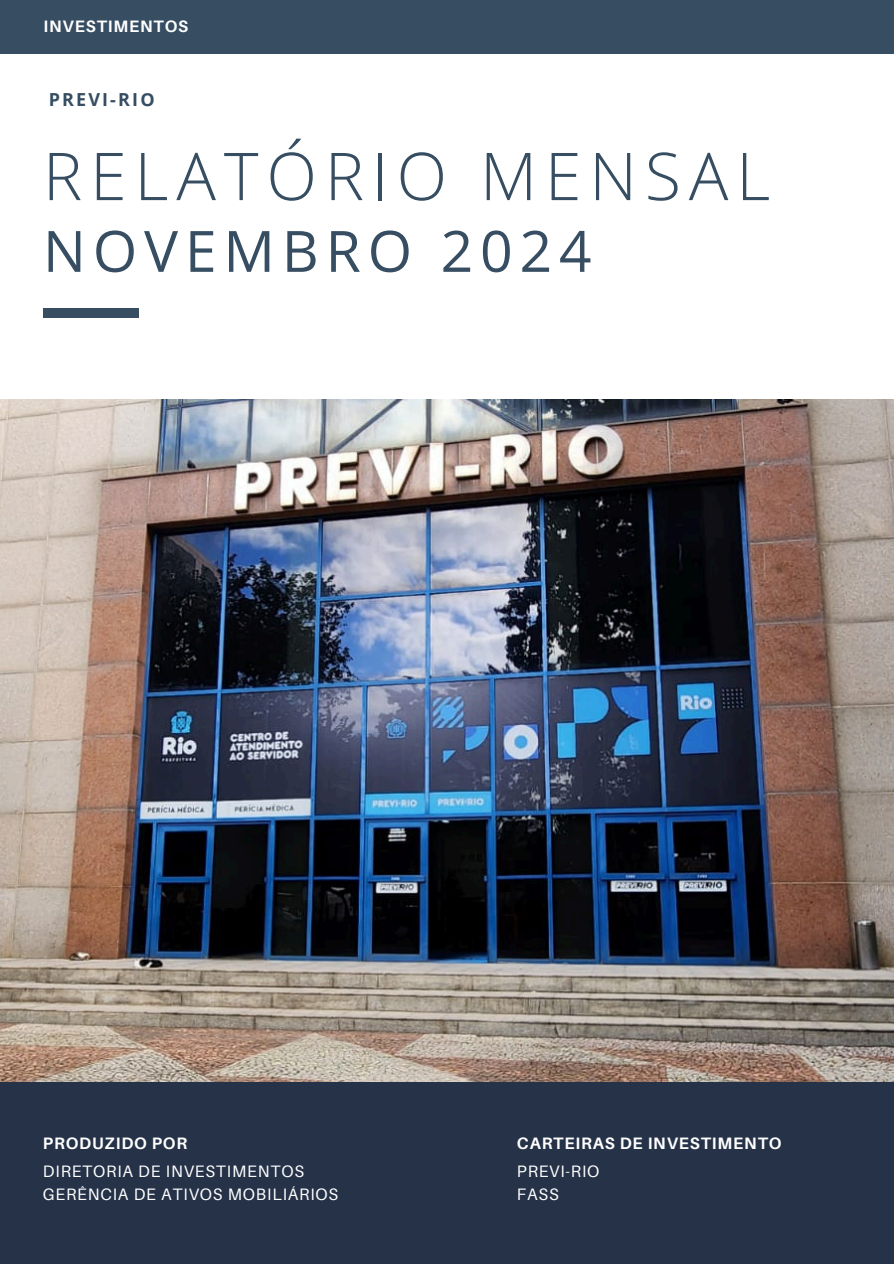
<style>
.page{position:relative;width:894px;height:1264px;background:#fff}
.page>*{position:absolute;margin:0;border:0;box-sizing:border-box;transform-origin:0 0}
.t1{font:300 66px "Open Sans";letter-spacing:.12em;color:#364d62}
.t2{font:57px "Open Sans";letter-spacing:.12em;color:#364d62}
.t3{font:700 18px "Open Sans";letter-spacing:.12em;color:#364d62}
.t4{font:16.5px "Aileron";letter-spacing:.05em;color:#fff}
.t5{font:700 16.5px "Aileron";letter-spacing:.05em;color:#fff}
</style>
<div class="page">
<img style="left:0;top:400px;width:893px;height:681px">
<div style="left:0;top:0;width:893px;height:54px;background:#364d62"></div>
<div style="left:0;top:1081px;width:893px;height:182px;background:#253248"></div>
<div style="left:43px;top:308px;width:96px;height:9px;background:#364d62"></div>
<p class="t5" style="left:44px;top:15px;width:146px">INVESTIMENTOS</p>
<h2 class="t3" style="left:49px;top:87px;width:107px">PREVI-RIO</h2>
<p class="t1" style="left:43px;top:130px;width:728px">RELATÓRIO MENSAL</p>
<p class="t2" style="left:43px;top:211px;width:550px">NOVEMBRO 2024</p>
<h4 class="t5" style="left:43px;top:1132px;width:146px">PRODUZIDO POR</h4>
<h3 class="t4" style="left:43px;top:1161px;width:262px">DIRETORIA DE INVESTIMENTOS</h3>
<h1 class="t4" style="left:43px;top:1183px;width:297px">GERÊNCIA DE ATIVOS MOBILIÁRIOS</h1>
<p class="t5" style="left:517px;top:1132px;width:266px">CARTEIRAS DE INVESTIMENTO</p>
<h4 class="t4" style="left:517px;top:1161px;width:84px">PREVI-RIO</h4>
<p class="t4" style="left:517px;top:1183px;width:43px">FASS</p>
</div>
